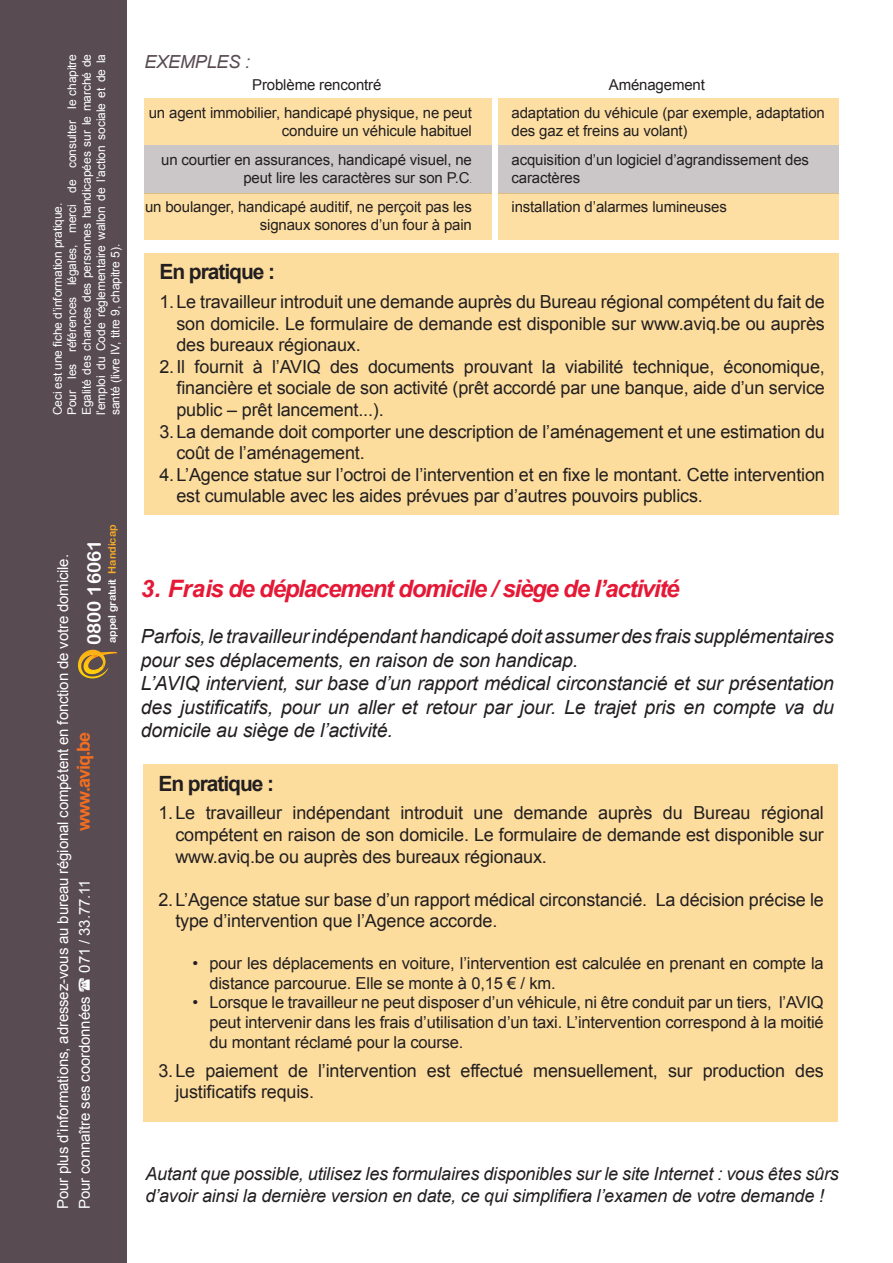
<style>
.page{position:relative;width:893px;height:1263px;background:#fff}
.page>*{position:absolute;margin:0;border:0;box-sizing:border-box;transform-origin:0 0}
.t1{font:italic 700 24px "Arial";letter-spacing:-.05em;color:#e51836}
.t2{font:700 21px "Arial";letter-spacing:-.05em;color:#231f20}
.t3{font:italic 19.5px/23.4px "Arial";letter-spacing:-.01em;color:#231f20}
.t4{font:18.9px "Arial Rounded MT Bold";color:#fff}
.t5{font:18px/21.6px "Arial";letter-spacing:-.01em;color:#231f20}
.t6{font:italic 18px/21.6px "Arial";letter-spacing:-.01em;color:#231f20}
.t7{font:700 18px "Arial";letter-spacing:-.05em;color:#f36e21}
.t8{font:italic 18px "Arial";letter-spacing:-.01em;color:#584b52}
.t9{font:16.5px/19.8px "Arial";letter-spacing:-.01em;color:#231f20}
.t10{font:15px/18px "Arial";letter-spacing:-.01em;color:#231f20;text-align:right}
.t11{font:15px "Arial";letter-spacing:-.01em;color:#fff}
.t12{font:12px/14.4px "Arial";letter-spacing:-.01em;color:#fff;text-align:justify}
.t13{font:10.5px "Arial Rounded MT Bold";color:#fff}
.s1{color:#f9ad26}
.s2{font-size:9px}
</style>
<div class="page">
<div style="left:145px;top:145px;width:694px;height:48px;background:#cbc7c9"></div>
<div style="left:145px;top:193px;width:694px;height:47px;background:#fddfa3"></div>
<div style="left:145px;top:99px;width:694px;height:46px;background:#fddfa3"></div>
<div style="left:0;top:0;width:127px;height:1263px;background:#584b52"></div>
<div style="left:492px;top:87px;width:5px;height:166px;background:#fff"></div>
<div style="left:145px;top:253px;width:694px;height:261px;background:#fcdd9e"></div>
<div style="left:144px;top:764px;width:694px;height:358px;background:#fcdd9e"></div>
<svg style="left:78px;top:650px;width:39px;height:29px"></svg>
<p class="t12" style="left:65px;top:415px;width:363px;rotate:-90deg">Pour les références légales, merci de consulter le chapitre Egalité des chances des personnes handicapées sur le marché de l’emploi du Code réglementaire wallon de l’action sociale et de la santé (livre IV, titre 9, chapitre 5).</p>
<p class="t12" style="left:50px;top:415px;width:214px;rotate:-90deg">Ceci est une fiche d’information pratique.</p>
<p class="t13" style="left:106px;top:643px;width:120px;rotate:-90deg">appel gratuit <span class="s1">Handicap</span></p>
<p class="t4" style="left:83px;top:645px;width:107px;rotate:-90deg">0800 16061</p>
<p class="t11" style="left:53px;top:1209px;width:656px;rotate:-90deg">Pour plus d’informations, adressez-vous au bureau régional compétent en fonction de votre domicile.</p>
<p class="t7" style="left:71px;top:831px;width:101px;rotate:-90deg">www.aviq.be</p>
<p class="t11" style="left:74px;top:972px;width:94px;rotate:-90deg">071 / 33.77.11</p>
<p class="t11" style="left:74px;top:1209px;width:214px;rotate:-90deg">Pour connaître ses coordonnées</p>
<p class="t8" style="left:145px;top:50px;width:107px">EXEMPLES :</p>
<p class="t10" style="left:252px;top:76px;width:131px">Problème rencontré</p>
<p class="t10" style="left:609px;top:76px;width:98px">Aménagement</p>
<p class="t10" style="left:149px;top:104px;width:325px">un agent immobilier, handicapé physique, ne peut conduire un véhicule habituel</p>
<p class="t10" style="left:161px;top:150px;width:312px">un courtier en assurances, handicapé visuel, ne peut lire les caractères sur son P.C<span class="s2">.</span></p>
<p class="t10" style="left:145px;top:197px;width:328px">un boulanger, handicapé auditif, ne perçoit pas les signaux sonores d’un four à pain</p>
<p class="t10" style="left:512px;top:104px;width:315px;text-align:left">adaptation du véhicule (par exemple, adaptation des gaz et freins au volant)</p>
<p class="t10" style="left:512px;top:150px;width:299px;text-align:left">acquisition d’un logiciel d’agrandissement des caractères</p>
<p class="t10" style="left:512px;top:197px;width:217px">installation d’alarmes lumineuses</p>
<p class="t2" style="left:159px;top:257px;width:117px">En pratique :</p>
<p class="t5" style="left:176px;top:291px;width:650px;text-align:justify;text-indent:-17px">1.Le travailleur introduit une demande auprès du Bureau régional compétent du fait de son domicile. Le formulaire de demande est disponible sur www.aviq.be ou auprès des bureaux régionaux.</p>
<p class="t5" style="left:176px;top:356px;width:650px;text-align:justify;text-indent:-17px">2.Il fournit à l’AVIQ des documents prouvant la viabilité technique, économique, financière et sociale de son activité (prêt accordé par une banque, aide d’un service public – prêt lancement...).</p>
<p class="t5" style="left:176px;top:420px;width:650px;text-indent:-17px">3.La demande doit comporter une description de l’aménagement et une estimation du coût de l’aménagement.</p>
<p class="t5" style="left:176px;top:464px;width:650px;text-indent:-17px">4.L’Agence statue sur l’octroi de l’intervention et en fixe le montant. Cette intervention est cumulable avec les aides prévues par d’autres pouvoirs publics.</p>
<p class="t1" style="left:141px;top:572px;width:540px">3. Frais de déplacement domicile / siège de l’activité</p>
<p class="t3" style="left:141px;top:625px;width:694px">Parfois, le travailleur indépendant handicapé doit assumer des frais supplémentaires pour ses déplacements, en raison de son handicap.</p>
<p class="t3" style="left:141px;top:672px;width:694px;text-align:justify">L’AVIQ intervient, sur base d’un rapport médical circonstancié et sur présentation des justificatifs, pour un aller et retour par jour. Le trajet pris en compte va du domicile au siège de l’activité.</p>
<p class="t2" style="left:158px;top:768px;width:117px">En pratique :</p>
<p class="t5" style="left:175px;top:802px;width:650px;text-align:justify;text-indent:-17px">1.Le travailleur indépendant introduit une demande auprès du Bureau régional compétent en raison de son domicile. Le formulaire de demande est disponible sur www.aviq.be ou auprès des bureaux régionaux.</p>
<p class="t5" style="left:175px;top:888px;width:650px;text-indent:-17px">2.L’Agence statue sur base d’un rapport médical circonstancié. La décision précise le type d’intervention que l’Agence accorde.</p>
<p class="t9" style="left:209px;top:953px;width:616px;text-indent:-17px">• pour les déplacements en voiture, l’intervention est calculée en prenant en compte la distance parcourue. Elle se monte à 0,15 € / km.</p>
<p class="t9" style="left:209px;top:992px;width:616px;text-align:justify;text-indent:-17px">• Lorsque le travailleur ne peut disposer d’un véhicule, ni être conduit par un tiers, l’AVIQ peut intervenir dans les frais d’utilisation d’un taxi. L’intervention correspond à la moitié du montant réclamé pour la course.</p>
<p class="t5" style="left:175px;top:1059px;width:650px;text-indent:-17px">3.Le paiement de l’intervention est effectué mensuellement, sur production des justificatifs requis.</p>
<p class="t6" style="left:145px;top:1163px;width:695px">Autant que possible, utilisez les formulaires disponibles sur le site Internet : vous êtes sûrs d’avoir ainsi la dernière version en date, ce qui simplifiera l’examen de votre demande !</p>
</div>
